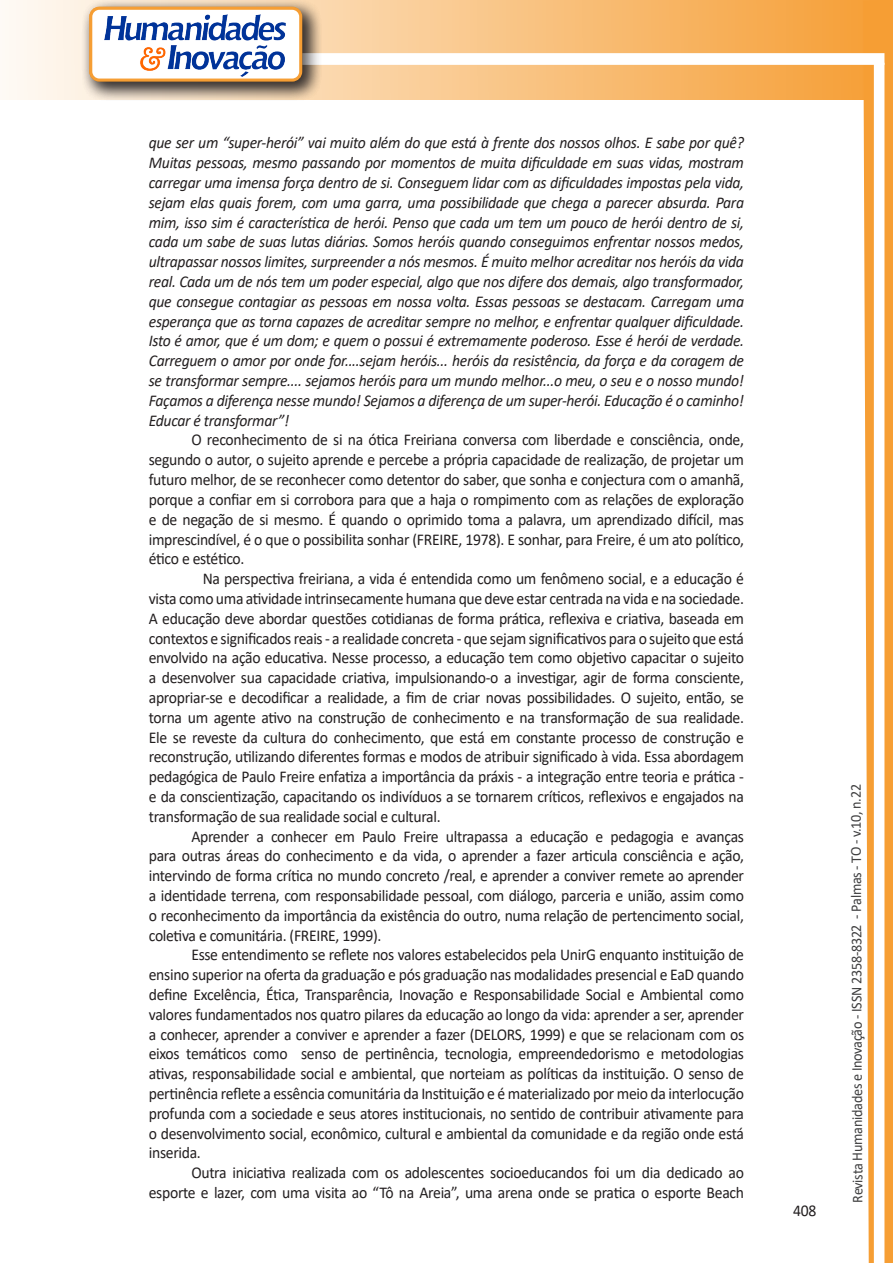
<style>
.page{position:relative;width:893px;height:1263px;background:#fff}
.page>*{position:absolute;margin:0;border:0;box-sizing:border-box;transform-origin:0 0}
.texto{font:16.5px/19.8px "Calibri";letter-spacing:-.02em;color:#231f20;text-align:justify;scale:.95 1}
.texto-2{font:italic 16.5px/19.8px "Calibri";letter-spacing:-.02em;color:#231f20;text-align:justify;scale:.95 1}
.t1{font:15px "Calibri";letter-spacing:-.025em;color:#3e3e3f;scale:.95 1}
</style>
<div class="page">
<svg style="left:5px;top:0;width:858px;height:100px;background:#f9c484"></svg>
<div style="left:302px;top:53px;width:582px;height:12px;background:#fff;border:2px solid #fff"></div>
<svg style="left:863px;top:0;width:30px;height:1263px"></svg>
<div style="left:81px;top:0;width:241px;height:102px;background:#231f20;opacity:.75"></div>
<div style="left:91px;top:8px;width:210px;height:72px;background:#fff;border-radius:9px"></div>
<img style="left:104px;top:14px;width:181px;height:62px">
<div style="left:89px;top:7px;width:213px;height:75px;border:3px solid #f69e34;border-radius:9px"></div>
<p class="texto-2" style="left:149px;top:132px;width:628px">que ser um “super-herói” vai muito além do que está à frente dos nossos olhos. E sabe por quê?<br>Muitas pessoas, mesmo passando por momentos de muita dificuldade em suas vidas, mostram carregar uma imensa força dentro de si. Conseguem lidar com as dificuldades impostas pela vida, sejam elas quais forem, com uma garra, uma possibilidade que chega a parecer absurda. Para mim, isso sim é característica de herói. Penso que cada um tem um pouco de herói dentro de si, cada um sabe de suas lutas diárias. Somos heróis quando conseguimos enfrentar nossos medos, ultrapassar nossos limites, surpreender a nós mesmos. É muito melhor acreditar nos heróis da vida real. Cada um de nós tem um poder especial, algo que nos difere dos demais, algo transformador, que consegue contagiar as pessoas em nossa volta. Essas pessoas se destacam. Carregam uma esperança que as torna capazes de acreditar sempre no melhor, e enfrentar qualquer dificuldade.<br>Isto é amor, que é um dom; e quem o possui é extremamente poderoso. Esse é herói de verdade.<br>Carreguem o amor por onde for....sejam heróis... heróis da resistência, da força e da coragem de se transformar sempre.... sejamos heróis para um mundo melhor...o meu, o seu e o nosso mundo!<br>Façamos a diferença nesse mundo! Sejamos a diferença de um super-herói. Educação é o caminho!<br>Educar é transformar”!</p>
<p class="texto" style="left:149px;top:430px;width:628px;text-indent:43px">O reconhecimento de si na ótica Freiriana conversa com liberdade e consciência, onde, segundo o autor, o sujeito aprende e percebe a própria capacidade de realização, de projetar um futuro melhor, de se reconhecer como detentor do saber, que sonha e conjectura com o amanhã, porque a confiar em si corrobora para que a haja o rompimento com as relações de exploração e de negação de si mesmo. É quando o oprimido toma a palavra, um aprendizado difícil, mas imprescindível, é o que o possibilita sonhar (FREIRE, 1978). E sonhar, para Freire, é um ato político, ético e estético.</p>
<p class="texto" style="left:149px;top:568px;width:628px;text-indent:54px">Na perspectiva freiriana, a vida é entendida como um fenômeno social, e a educação é vista como uma atividade intrinsecamente humana que deve estar centrada na vida e na sociedade.<br>A educação deve abordar questões cotidianas de forma prática, reflexiva e criativa, baseada em contextos e significados reais - a realidade concreta - que sejam significativos para o sujeito que está envolvido na ação educativa. Nesse processo, a educação tem como objetivo capacitar o sujeito a desenvolver sua capacidade criativa, impulsionando-o a investigar, agir de forma consciente, apropriar-se e decodificar a realidade, a fim de criar novas possibilidades. O sujeito, então, se torna um agente ativo na construção de conhecimento e na transformação de sua realidade.<br>Ele se reveste da cultura do conhecimento, que está em constante processo de construção e reconstrução, utilizando diferentes formas e modos de atribuir significado à vida. Essa abordagem pedagógica de Paulo Freire enfatiza a importância da práxis - a integração entre teoria e prática - e da conscientização, capacitando os indivíduos a se tornarem críticos, reflexivos e engajados na transformação de sua realidade social e cultural.</p>
<p class="texto" style="left:149px;top:826px;width:628px;text-indent:43px">Aprender a conhecer em Paulo Freire ultrapassa a educação e pedagogia e avanças para outras áreas do conhecimento e da vida, o aprender a fazer articula consciência e ação, intervindo de forma crítica no mundo concreto /real, e aprender a conviver remete ao aprender a identidade terrena, com responsabilidade pessoal, com diálogo, parceria e união, assim como o reconhecimento da importância da existência do outro, numa relação de pertencimento social, coletiva e comunitária. (FREIRE, 1999).</p>
<p class="texto" style="left:149px;top:944px;width:628px;text-indent:43px">Esse entendimento se reflete nos valores estabelecidos pela UnirG enquanto instituição de ensino superior na oferta da graduação e pós graduação nas modalidades presencial e EaD quando define Excelência, Ética, Transparência, Inovação e Responsabilidade Social e Ambiental como valores fundamentados nos quatro pilares da educação ao longo da vida: aprender a ser, aprender a conhecer, aprender a conviver e aprender a fazer (DELORS, 1999) e que se relacionam com os eixos temáticos como senso de pertinência, tecnologia, empreendedorismo e metodologias ativas, responsabilidade social e ambiental, que norteiam as políticas da instituição. O senso de pertinência reflete a essência comunitária da Instituição e é materializado por meio da interlocução profunda com a sociedade e seus atores institucionais, no sentido de contribuir ativamente para o desenvolvimento social, econômico, cultural e ambiental da comunidade e da região onde está inserida.</p>
<p class="texto" style="left:149px;top:1162px;width:628px;text-align:right">Outra iniciativa realizada com os adolescentes socioeducandos foi um dia dedicado ao esporte e lazer, com uma visita ao “Tô na Areia”, uma arena onde se pratica o esporte Beach</p>
<p class="texto" style="left:793px;top:1200px;width:26px">408</p>
<p class="t1" style="left:846px;top:1203px;width:442px;rotate:-90deg">Revista Humanidades e Inovação - ISSN 2358-8322 - Palmas - TO - v.10, n.22</p>
</div>
